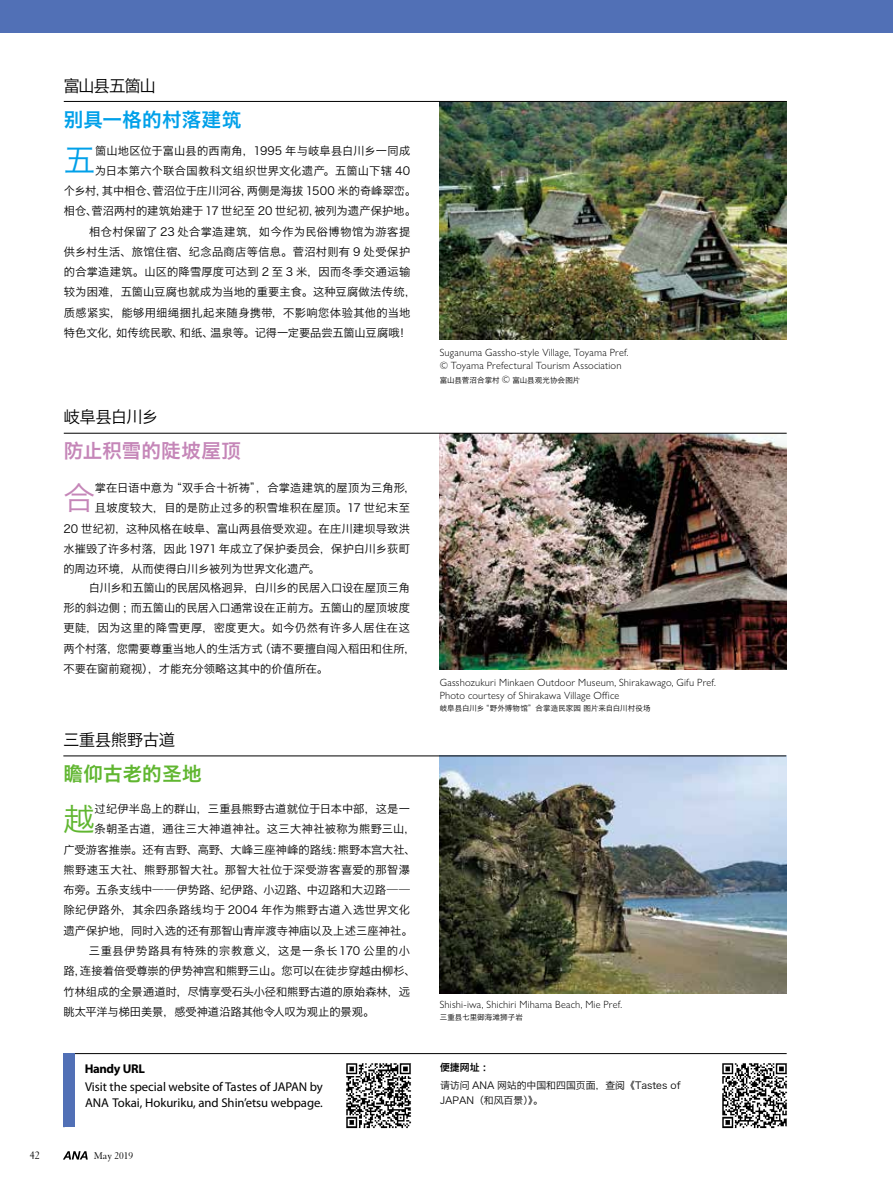
<style>
.page{position:relative;width:893px;height:1191px;background:#fff}
.page>*{position:absolute;margin:0;border:0;box-sizing:border-box;transform-origin:0 0}
.t1{font:31.5px "Hiragino Sans GB W3";color:#00a0e9}
.t2{font:31.5px "Hiragino Sans GB W3";color:#c586b8}
.t3{font:31.5px "Hiragino Sans GB W3";color:#60b630}
.t4{font:19.5px "Hiragino Sans GB W6";letter-spacing:.015em;color:#00a0e9}
.t5{font:19.5px "Hiragino Sans GB W6";letter-spacing:.01em;color:#c586b8}
.t6{font:19.5px "Hiragino Sans GB W6";letter-spacing:.01em;color:#60b630}
.t7{font:16.5px "Hiragino Sans GB W3";letter-spacing:-.045em;color:#000}
.t8{font:12.75px/16.5px "Myriad Pro";letter-spacing:-.005em;color:#000}
.t9{font:700 12.75px "Myriad Pro";letter-spacing:-.03em;color:#000}
.t10{font:11.7px "Granjon";color:#000}
.t11{font:11.25px/20.2px "Hiragino Sans GB W3";letter-spacing:.01em;color:#000}
.t12{font:11.25px "Hiragino Sans GB W3";letter-spacing:.03em;color:#000}
.t13{font:11.25px "Hiragino Sans GB W3";letter-spacing:.04em;color:#000}
.t14{font:11.25px "Hiragino Sans GB W3";letter-spacing:.055em;color:#000}
.t15{font:10.65px "Granjon";color:#000}
.t16{font:300 10.5px/13.5px "Gill Sans Nova";letter-spacing:.02em;color:#000}
.t17{font:9.9px/15px "Hiragino Sans GB W3";color:#000}
.t18{font:9.9px "Hiragino Sans GB W6";color:#000}
.t19{font:7.5px "Hiragino Sans GB W3";letter-spacing:.005em;color:#000}
.s1{font-family:"Gill Sans Nova";font-weight:300;font-size:10.5px}
</style>
<div class="page">
<img style="left:346px;top:1127px;width:62px;height:2px">
<img style="left:722px;top:1076px;width:66px;height:53px">
<svg style="left:75px;top:1053px;width:712px;height:74px"></svg>
<div style="left:64px;top:1053px;width:11px;height:74px;background:#5170b6"></div>
<img style="left:440px;top:434px;width:347px;height:236px">
<img style="left:440px;top:756px;width:347px;height:237px">
<img style="left:440px;top:102px;width:347px;height:237px">
<hr style="left:64px;top:101px;width:723px;height:1px;background:#000">
<hr style="left:64px;top:433px;width:723px;height:1px;background:#000">
<hr style="left:63px;top:755px;width:723px;height:1px;background:#000">
<div style="left:0;top:0;width:893px;height:32px;background:#5170b6"></div>
<svg style="left:63px;top:1151px;width:25px;height:8px"></svg>
<h3 class="t7" style="left:63px;top:75px;width:94px">富山县五箇山</h3>
<h2 class="t4" style="left:64px;top:107px;width:179px">别具一格的村落建筑</h2>
<h1 class="t1" style="left:64px;top:141px;width:33px">五</h1>
<p class="t11" style="left:95px;top:140px;width:317px">箇山地区位于富山县的西南角，1995 年与岐阜县白川乡一同成</p>
<p class="t11" style="left:95px;top:160px;width:317px">为日本第六个联合国教科文组织世界文化遗产。五箇山下辖 40</p>
<p class="t11" style="left:64px;top:180px;width:354px">个乡村，其中相仓、菅沼位于庄川河谷，两侧是海拔 1500 米的奇峰翠峦。</p>
<p class="t11" style="left:64px;top:201px;width:354px">相仓、菅沼两村的建筑始建于17 世纪至 20 世纪初，被列为遗产保护地。</p>
<p class="t13" style="left:89px;top:224px;width:323px">相仓村保留了 23 处合掌造建筑，如今作为民俗博物馆为游客提</p>
<p class="t12" style="left:64px;top:245px;width:348px">供乡村生活、旅馆住宿、纪念品商店等信息。菅沼村则有 9 处受保护</p>
<p class="t11" style="left:64px;top:261px;width:348px">的合掌造建筑。山区的降雪厚度可达到 2 至 3 米，因而冬季交通运输</p>
<p class="t11" style="left:64px;top:282px;width:354px">较为困难，五箇山豆腐也就成为当地的重要主食。这种豆腐做法传统，</p>
<p class="t13" style="left:64px;top:305px;width:348px">质感紧实，能够用细绳捆扎起来随身携带，不影响您体验其他的当地</p>
<p class="t11" style="left:64px;top:322px;width:348px">特色文化，如传统民歌、和纸、温泉等。记得一定要品尝五箇山豆腐哦！</p>
<h3 class="t7" style="left:63px;top:407px;width:96px">岐阜县白川乡</h3>
<h2 class="t5" style="left:64px;top:438px;width:179px">防止积雪的陡坡屋顶</h2>
<h1 class="t2" style="left:63px;top:478px;width:33px">合</h1>
<p class="t11" style="left:95px;top:477px;width:322px">掌在日语中意为“双手合十祈祷”，合掌造建筑的屋顶为三角形，</p>
<p class="t11" style="left:95px;top:498px;width:317px">且坡度较大，目的是防止过多的积雪堆积在屋顶。17 世纪末至</p>
<p class="t11" style="left:63px;top:518px;width:348px">20 世纪初，这种风格在岐阜、富山两县倍受欢迎。在庄川建坝导致洪</p>
<p class="t11" style="left:63px;top:538px;width:348px">水摧毁了许多村落，因此 1971 年成立了保护委员会，保护白川乡荻町</p>
<p class="t11" style="left:63px;top:558px;width:258px">的周边环境，从而使得白川乡被列为世界文化遗产。</p>
<p class="t11" style="left:63px;top:577px;width:354px;text-indent:26px">白川乡和五箇山的民居风格迥异，白川乡的民居入口设在屋顶三角形的斜边侧；而五箇山的民居入口通常设在正前方。五箇山的屋顶坡度更陡，因为这里的降雪更厚，密度更大。如今仍然有许多人居住在这两个村落，您需要尊重当地人的生活方式（请不要擅自闯入稻田和住所，不要在窗前窥视），才能充分领略这其中的价值所在。</p>
<h3 class="t7" style="left:63px;top:729px;width:114px">三重县熊野古道</h3>
<h2 class="t6" style="left:63px;top:761px;width:140px">瞻仰古老的圣地</h2>
<h1 class="t3" style="left:63px;top:799px;width:33px">越</h1>
<p class="t11" style="left:95px;top:798px;width:317px">过纪伊半岛上的群山，三重县熊野古道就位于日本中部，这是一</p>
<p class="t12" style="left:95px;top:822px;width:322px">条朝圣古道，通往三大神道神社。这三大神社被称为熊野三山，</p>
<p class="t11" style="left:63px;top:839px;width:354px">广受游客推崇。还有吉野、高野、大峰三座神峰的路线：熊野本宫大社、</p>
<p class="t12" style="left:63px;top:862px;width:348px">熊野速玉大社、熊野那智大社。那智大社位于深受游客喜爱的那智瀑</p>
<p class="t11" style="left:63px;top:879px;width:348px">布旁。五条支线中——伊势路、纪伊路、小辺路、中辺路和大辺路——</p>
<p class="t11" style="left:63px;top:900px;width:348px">除纪伊路外，其余四条路线均于 2004 年作为熊野古道入选世界文化</p>
<p class="t11" style="left:63px;top:920px;width:351px">遗产保护地，同时入选的还有那智山青岸渡寺神庙以及上述三座神社。</p>
<p class="t14" style="left:89px;top:943px;width:323px">三重县伊势路具有特殊的宗教意义，这是一条长 170 公里的小</p>
<p class="t11" style="left:63px;top:960px;width:354px">路，连接着倍受尊崇的伊势神宫和熊野三山。您可以在徒步穿越由柳杉、</p>
<p class="t11" style="left:63px;top:981px;width:348px">竹林组成的全景通道时，尽情享受石头小径和熊野古道的原始森林，远</p>
<p class="t11" style="left:63px;top:1001px;width:312px">眺太平洋与梯田美景，感受神道沿路其他令人叹为观止的景观。</p>
<p class="t9" style="left:85px;top:1060px;width:62px">Handy URL</p>
<p class="t8" style="left:85px;top:1078px;width:239px">Visit the special website of Tastes of JAPAN by<br>ANA Tokai, Hokuriku, and Shin’etsu webpage.</p>
<p class="t10" style="left:30px;top:1149px;width:12px">42</p>
<p class="t15" style="left:94px;top:1149px;width:41px">May 2019</p>
<p class="t16" style="left:440px;top:345px;width:190px">Suganuma Gassho-style Village, Toyama Pref. © Toyama Prefectural Tourism Association</p>
<p class="t19" style="left:440px;top:375px;width:142px">富山县菅沼合掌村 <span class="s1">©</span> 富山县观光协会图片</p>
<p class="t16" style="left:440px;top:675px;width:278px">Gasshozukuri Minkaen Outdoor Museum, Shirakawago, Gifu Pref.<br>Photo courtesy of Shirakawa Village Office</p>
<p class="t19" style="left:440px;top:703px;width:213px">岐阜县白川乡“野外博物馆”合掌造民家园 图片来自白川村役场</p>
<p class="t16" style="left:440px;top:998px;width:184px">Shishi-iwa, Shichiri Mihama Beach, Mie Pref.</p>
<p class="t19" style="left:440px;top:1012px;width:85px">三重县七里御海滩狮子岩</p>
<p class="t18" style="left:440px;top:1060px;width:53px">便捷网址：</p>
<p class="t17" style="left:440px;top:1077px;width:242px">请访问 ANA 网站的中国和四国页面，查阅《Tastes of<br>JAPAN（和风百景）》。</p>
</div>
